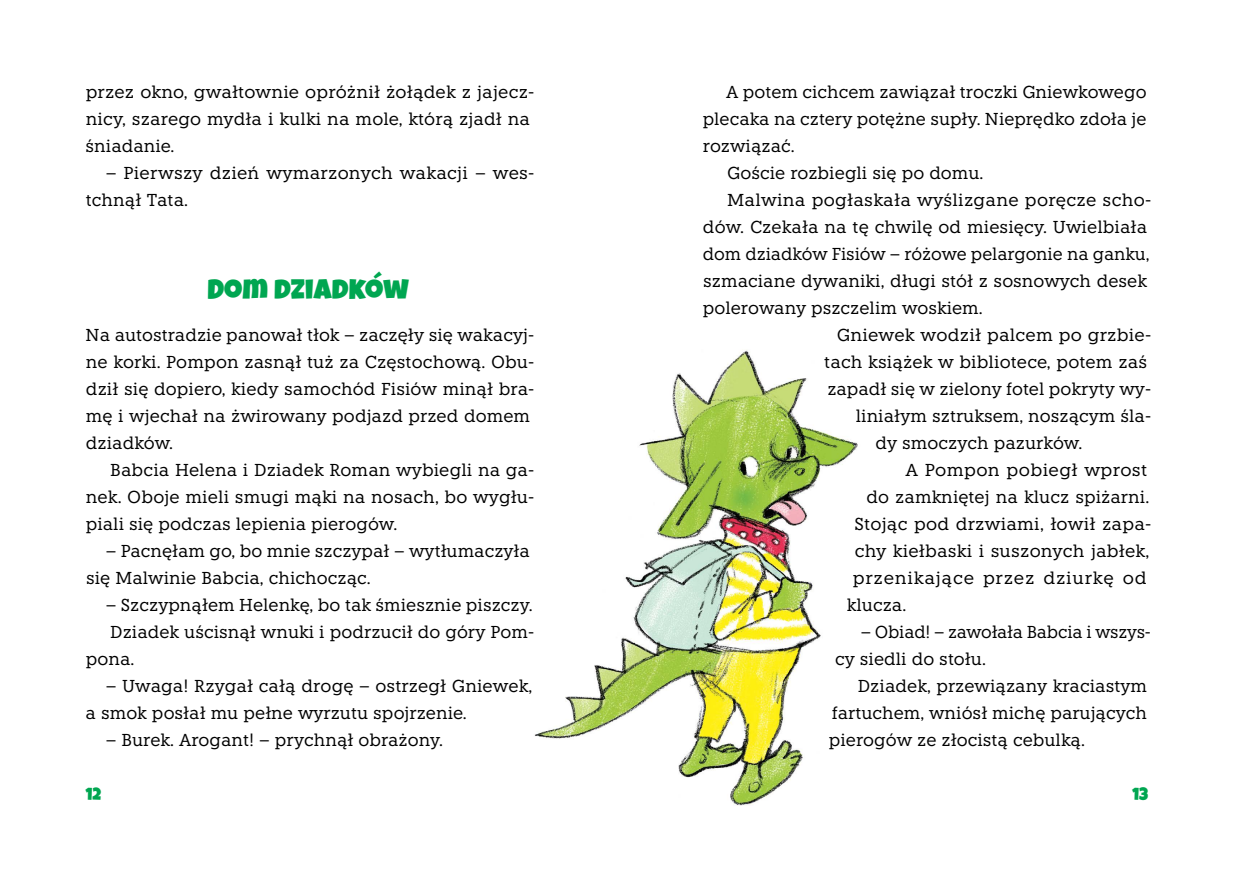
<style>
.page{position:relative;width:1234px;height:872px;background:#fff}
.page>*{position:absolute;margin:0;border:0;box-sizing:border-box;transform-origin:0 0}
.t1{font:28.5px "Luckiest Guy";letter-spacing:.005em;color:#00a651}
.t2{font:17.25px/27px "Knile";color:#000}
.t3{font:17.25px "Knile";letter-spacing:.04em;color:#000}
.t4{font:17.25px "Luckiest Guy";color:#00a651}
</style>
<div class="page">
<img style="left:534px;top:350px;width:324px;height:456px">
<p class="t2" style="left:86px;top:78px;width:450px">przez okno, gwałtownie opróżnił żołądek z jajecz&shy;nicy, szarego mydła i kulki na mole, którą zjadł na śniadanie.</p>
<p class="t2" style="left:86px;top:159px;width:450px;text-indent:20px">– Pierwszy dzień wymarzonych wakacji – wes&shy;tchnął Tata.</p>
<h1 class="t1" style="left:207px;top:271px;width:203px">DOM DZIADKÓW</h1>
<p class="t2" style="left:85px;top:321px;width:450px">Na autostradzie panował tłok – zaczęły się wakacyj&shy;ne korki. Pompon zasnął tuż za Częstochową. Obu&shy;dził się dopiero, kiedy samochód Fisiów minął bra&shy;mę i wjechał na żwirowany podjazd przed domem dziadków.</p>
<p class="t2" style="left:86px;top:456px;width:450px;text-align:justify;text-indent:24px">Babcia Helena i Dziadek Roman wybiegli na ga&shy;nek. Oboje mieli smugi mąki na nosach, bo wygłu&shy;piali się podczas lepienia pierogów.</p>
<p class="t2" style="left:86px;top:537px;width:445px;text-indent:19px">– Pacnęłam go, bo mnie szczypał – wytłumaczyła się Malwinie Babcia, chichocząc.</p>
<p class="t2" style="left:106px;top:591px;width:428px">– Szczypnąłem Helenkę, bo tak śmiesznie piszczy.</p>
<p class="t2" style="left:110px;top:618px;width:425px">Dziadek uścisnął wnuki i podrzucił do góry Pom-</p>
<p class="t2" style="left:86px;top:645px;width:50px">pona.</p>
<p class="t2" style="left:86px;top:672px;width:448px;text-indent:20px">– Uwaga! Rzygał całą drogę – ostrzegł Gniewek, a smok posłał mu pełne wyrzutu spojrzenie.</p>
<p class="t2" style="left:106px;top:726px;width:339px">– Burek. Arogant! – prychnął obrażony.</p>
<p class="t2" style="left:726px;top:78px;width:422px">A potem cichcem zawiązał troczki Gniewkowego</p>
<p class="t2" style="left:702px;top:105px;width:445px">plecaka na cztery potężne supły. Nieprędko zdoła je</p>
<p class="t2" style="left:702px;top:132px;width:93px">rozwiązać.</p>
<p class="t2" style="left:727px;top:159px;width:258px">Goście rozbiegli się po domu.</p>
<p class="t2" style="left:727px;top:186px;width:425px">Malwina pogłaskała wyślizgane poręcze scho-</p>
<p class="t2" style="left:702px;top:213px;width:445px">dów. Czekała na tę chwilę od miesięcy. Uwielbiała</p>
<p class="t2" style="left:702px;top:240px;width:448px">dom dziadków Fisiów – różowe pelargonie na ganku,</p>
<p class="t2" style="left:703px;top:267px;width:445px">szmaciane dywaniki, długi stół z sosnowych desek</p>
<p class="t2" style="left:702px;top:294px;width:281px">polerowany pszczelim woskiem.</p>
<p class="t2" style="left:836px;top:321px;width:316px">Gniewek wodził palcem po grzbie-</p>
<p class="t2" style="left:824px;top:348px;width:324px">tach książek w bibliotece, potem zaś</p>
<p class="t2" style="left:827px;top:375px;width:325px">zapadł się w zielony fotel pokryty wy-</p>
<p class="t2" style="left:855px;top:402px;width:297px">liniałym sztruksem, noszącym śla-</p>
<p class="t2" style="left:875px;top:429px;width:208px">dy smoczych pazurków.</p>
<p class="t2" style="left:905px;top:456px;width:243px">A Pompon pobiegł wprost</p>
<p class="t2" style="left:866px;top:483px;width:284px">do zamkniętej na klucz spiżarni.</p>
<p class="t2" style="left:854px;top:510px;width:298px">Stojąc pod drzwiami, łowił zapa-</p>
<p class="t2" style="left:854px;top:537px;width:296px">chy kiełbaski i suszonych jabłek,</p>
<p class="t3" style="left:852px;top:568px;width:295px">przenikające przez dziurkę od</p>
<p class="t2" style="left:846px;top:591px;width:61px">klucza.</p>
<p class="t2" style="left:835px;top:618px;width:315px;text-indent:26px">– Obiad! – zawołała Babcia i wszys&shy;cy siedli do stołu.</p>
<p class="t2" style="left:828px;top:672px;width:320px;text-align:justify;text-indent:29px">Dziadek, przewiązany kraciastym fartuchem, wniósł michę parujących pierogów ze złocistą cebulką.</p>
<p class="t4" style="left:86px;top:783px;width:17px">12</p>
<p class="t4" style="left:1132px;top:783px;width:17px">13</p>
</div>
